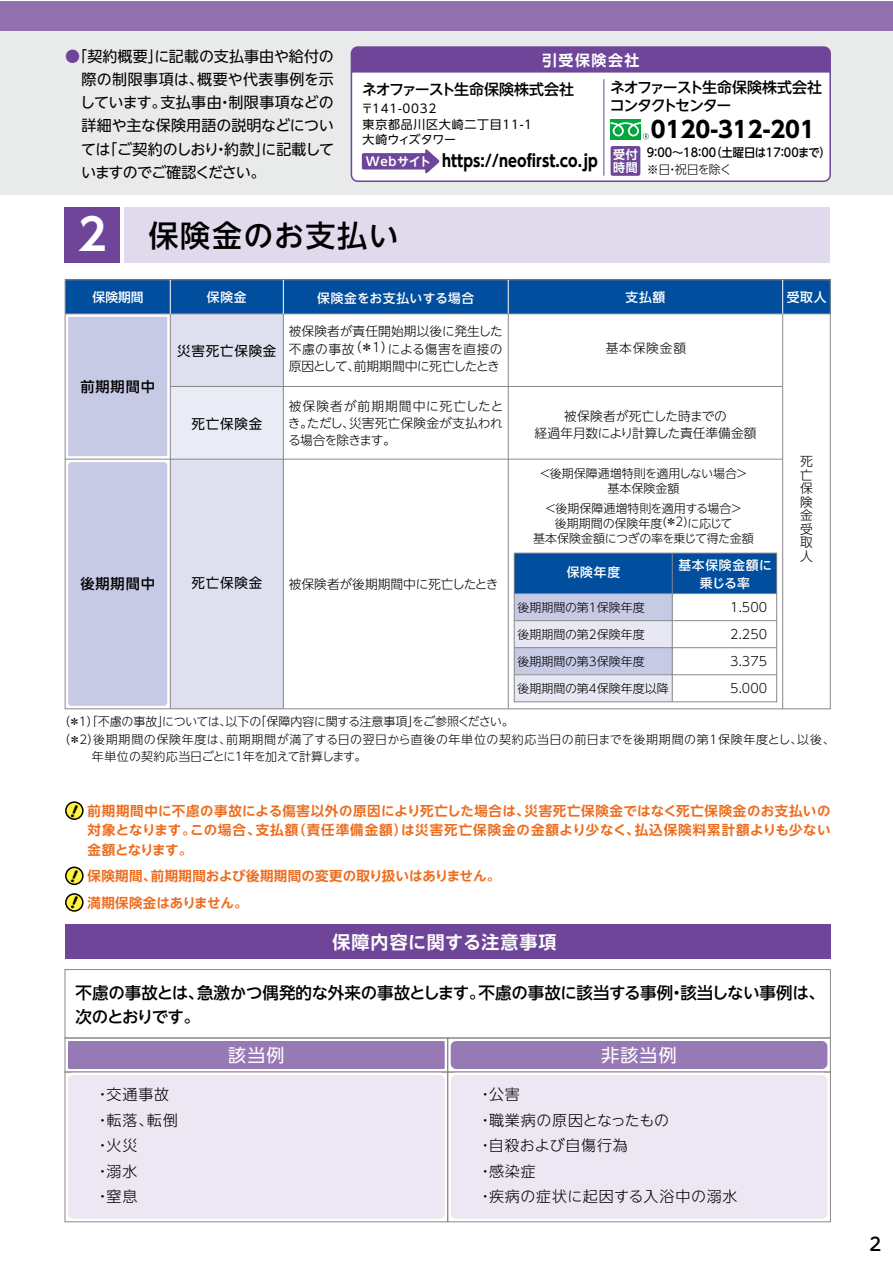
<style>
.page{position:relative;width:893px;height:1263px;background:#fff}
.page>*{position:absolute;margin:0;border:0;box-sizing:border-box;transform-origin:0 0}
.t1{font:500 30px "UD Shin Go NT Pro";letter-spacing:.05em;color:#000}
.t2{font:700 22.5px "UD Shin Go NT Pro";color:#000}
.t3{font:700 18px "UD Shin Go NT Pro De";letter-spacing:.06em;color:#fff}
.t4{font:18px "UD Shin Go NT Pro";letter-spacing:.06em;color:#fff}
.t5{font:500 18px "UD Shin M Go Pro";color:#000}
.t6{font:500 16.5px/24.8px "UD Shin Go NT Pro";letter-spacing:-.015em;color:#000}
.t7{font:700 16.5px "UD Shin Go NT Pro";color:#000;scale:.88 1}
.t8{font:15px/23.2px "UD Shin Go NT Pro";letter-spacing:-.02em;color:#000;text-align:justify}
.t9{font:300 15px/25.5px "UD Shin Go NT Pro";letter-spacing:.055em;color:#000}
.t10{font:500 15px/18px "UD Shin Go NT Pro";letter-spacing:-.08em;color:#000}
.t11{font:500 15px "UD Shin Go NT Pro";letter-spacing:-.035em;color:#000}
.t12{font:700 15px "UD Shin Go NT Pro De";letter-spacing:.1em;color:#fff}
.t13{font:500 14.25px "UD Shin Go NT Pro";letter-spacing:.06em;color:#000}
.t14{font:700 13.5px/19.5px "UD Shin Go NT Pro De";letter-spacing:.025em;color:#ed6d1f;text-align:justify}
.t15{font:13.5px "UD Shin Go NT Pro";letter-spacing:.06em;color:#000}
.t16{font:700 13.5px "UD Shin Go NT Pro De";color:#ed6d1f}
.t17{font:300 12.75px/13.5px "UD Shin Go NT Pro";color:#000;text-align:justify}
.t18{font:500 12.75px/18px "UD Shin Go NT Pro";letter-spacing:.06em;color:#fff;text-align:center}
.t19{font:500 12.75px "UD Shin Go NT Pro";letter-spacing:.04em;color:#fff}
.t20{font:300 12px/15px "UD Shin Go NT Pro";color:#000;text-align:center}
.t21{font:300 12px "UD Shin Go NT Pro";letter-spacing:.04em;color:#000}
.t22{font:300 12px "UD Shin Go NT Pro";letter-spacing:-.025em;color:#000}
.t23{font:12px/15.8px "UD Shin Go NT Pro";letter-spacing:.06em;color:#000}
.t24{font:300 12px "UD Shin Go NT Pro";letter-spacing:-.035em;color:#000}
.t25{font:500 12px "UD Shin Go NT Pro";color:#000;scale:.94 1}
.t26{font:700 12px/13.5px "UD Shin Go NT Pro De";color:#fff}
.s1{color:#6e4598}
.s2{font-family:"UD Shin Go NT Pro De";font-size:12px;color:#fff}
.s3{font-family:"UD Shin Go NT Pro De";font-weight:700;font-size:43.5px;color:#fff}
</style>
<div class="page">
<div style="left:0;top:1px;width:893px;height:194px;background:#e9eaea"></div>
<div style="left:0;top:1px;width:893px;height:30px;background:#9070af"></div>
<div style="left:514px;top:621px;width:158px;height:27px;background:#e7e8f4"></div>
<div style="left:514px;top:648px;width:158px;height:27px;background:#c7cae5"></div>
<div style="left:514px;top:675px;width:158px;height:27px;background:#e7e8f4"></div>
<div style="left:170px;top:459px;width:113px;height:250px;background:#dee0f0"></div>
<div style="left:170px;top:314px;width:113px;height:72px;background:#dee0f0"></div>
<div style="left:170px;top:386px;width:113px;height:73px;background:#e9ebf5"></div>
<div style="left:351px;top:47px;width:479px;height:134px;background:#fff;border-radius:6px"></div>
<div style="left:351px;top:46px;width:480px;height:136px;border:2px solid #6e4598;border-radius:6px"></div>
<div style="left:351px;top:47px;width:479px;height:26px;background:#6e4598"></div>
<svg style="left:361px;top:149px;width:79px;height:25px"></svg>
<div style="left:611px;top:146px;width:29px;height:30px;background:#6e4598;border-radius:2px"></div>
<div style="left:611px;top:119px;width:30px;height:20px;background:#00a73c"></div>
<svg style="left:611px;top:122px;width:38px;height:17px"></svg>
<div style="left:67px;top:314px;width:103px;height:393px;background:#c7cae5"></div>
<div style="left:65px;top:280px;width:765px;height:34px;background:#004e9d"></div>
<div style="left:124px;top:208px;width:706px;height:55px;background:#e1d9ec"></div>
<div style="left:65px;top:208px;width:55px;height:55px;background:#6e4598"></div>
<hr style="left:65px;top:313px;width:765px;height:1px;background:#898989">
<hr style="left:283px;top:280px;width:1px;height:34px;background:#fff">
<hr style="left:170px;top:280px;width:1px;height:34px;background:#fff">
<hr style="left:170px;top:314px;width:1px;height:395px;background:#898989">
<hr style="left:508px;top:280px;width:1px;height:33px;background:#fff">
<hr style="left:782px;top:280px;width:1px;height:34px;background:#fff">
<hr style="left:65px;top:459px;width:718px;height:1px;background:#898989">
<div style="left:514px;top:594px;width:158px;height:27px;background:#c7cae5"></div>
<div style="left:514px;top:553px;width:263px;height:41px;background:#004e9d"></div>
<div style="left:514px;top:553px;width:263px;height:149px;border:1px solid #898989"></div>
<hr style="left:514px;top:593px;width:263px;height:1px;background:#898989">
<hr style="left:514px;top:620px;width:263px;height:1px;background:#898989">
<hr style="left:514px;top:647px;width:263px;height:1px;background:#898989">
<hr style="left:514px;top:674px;width:263px;height:1px;background:#898989">
<hr style="left:672px;top:553px;width:1px;height:149px;background:#898989">
<hr style="left:603px;top:79px;width:1px;height:97px;background:#6e4598">
<div style="left:68px;top:1041px;width:760px;height:28px;background:#9779b5"></div>
<div style="left:65px;top:1037px;width:383px;height:35px;border:1px solid #898989"></div>
<div style="left:447px;top:1037px;width:384px;height:35px;border:1px solid #898989"></div>
<div style="left:451px;top:1075px;width:377px;height:144px;background:#ece7f3"></div>
<div style="left:68px;top:1075px;width:377px;height:144px;background:#ece7f3"></div>
<div style="left:65px;top:1072px;width:383px;height:150px;border:1px solid #898989"></div>
<div style="left:447px;top:1072px;width:384px;height:150px;border:1px solid #898989"></div>
<div style="left:65px;top:924px;width:765px;height:34px;background:#6e4598"></div>
<div style="left:65px;top:969px;width:766px;height:69px;border:1px solid #898989"></div>
<svg style="left:66px;top:802px;width:17px;height:17px"></svg>
<div style="left:65px;top:801px;width:19px;height:19px;border:2px solid #000;border-radius:50%"></div>
<svg style="left:66px;top:867px;width:17px;height:17px"></svg>
<div style="left:65px;top:866px;width:19px;height:19px;border:2px solid #000;border-radius:50%"></div>
<svg style="left:66px;top:894px;width:17px;height:17px"></svg>
<div style="left:65px;top:893px;width:19px;height:19px;border:2px solid #000;border-radius:50%"></div>
<hr style="left:170px;top:386px;width:613px;height:1px;background:#898989">
<hr style="left:283px;top:314px;width:1px;height:395px;background:#898989">
<hr style="left:508px;top:314px;width:1px;height:395px;background:#898989">
<hr style="left:782px;top:314px;width:1px;height:395px;background:#898989">
<svg style="left:71px;top:804px;width:7px;height:13px"></svg>
<svg style="left:71px;top:869px;width:7px;height:13px"></svg>
<svg style="left:71px;top:896px;width:7px;height:13px"></svg>
<p class="t8" style="left:80px;top:44px;width:256px;text-indent:-15px"><span class="s1">●</span>「契約概要」に記載の支払事由や給付の際の制限事項は、概要や代表事例を示しています。支払事由・制限事項などの詳細や主な保険用語の説明などについては「ご契約のしおり・約款」に記載していますのでご確認ください。</p>
<p class="t12" style="left:542px;top:48px;width:99px">引受保険会社</p>
<p class="t10" style="left:610px;top:78px;width:214px">ネオファースト生命保険株式会社コンタクトセンター</p>
<p class="t25" style="left:647px;top:142px;width:197px">9：00～18：00（土曜日は17：00まで）</p>
<p class="t20" style="left:647px;top:161px;width:86px">※日・祝日を除く</p>
<p class="t11" style="left:362px;top:77px;width:214px">ネオファースト生命保険株式会社</p>
<p class="t23" style="left:361px;top:100px;width:173px">〒141-0032<br>東京都品川区大崎二丁目11-1大崎ウィズタワー</p>
<p class="t7" style="left:366px;top:147px;width:265px"><span class="s2">Webサイト</span> https://neofirst.co.jp</p>
<h2 class="t2" style="left:651px;top:111px;width:165px">0120-312-201</h2>
<p class="t26" style="left:613px;top:147px;width:26px">受付時間</p>
<h1 class="t1" style="left:78px;top:211px;width:322px"><span class="s3">2</span> 保険金のお支払い</h1>
<p class="t18" style="left:93px;top:287px;width:53px">保険期間</p>
<p class="t18" style="left:207px;top:287px;width:41px">保険金</p>
<p class="t19" style="left:317px;top:287px;width:159px">保険金をお支払いする場合</p>
<p class="t18" style="left:626px;top:287px;width:41px">支払額</p>
<p class="t18" style="left:787px;top:287px;width:41px">受取人</p>
<p class="t17" style="left:289px;top:322px;width:216px;line-height:17.2px">被保険者が責任開始期以後に発生した不慮の事故（＊1）による傷害を直接の原因として、前期期間中に死亡したとき</p>
<p class="t15" style="left:177px;top:340px;width:101px">災害死亡保険金</p>
<p class="t17" style="left:606px;top:341px;width:82px">基本保険金額</p>
<p class="t13" style="left:80px;top:375px;width:76px">前期期間中</p>
<p class="t15" style="left:191px;top:413px;width:72px">死亡保険金</p>
<p class="t13" style="left:80px;top:572px;width:76px">後期期間中</p>
<p class="t15" style="left:191px;top:572px;width:72px">死亡保険金</p>
<p class="t17" style="left:288px;top:397px;width:217px;line-height:17.2px">被保険者が前期期間中に死亡したとき。ただし、災害死亡保険金が支払われる場合を除きます。</p>
<p class="t17" style="left:534px;top:407px;width:224px;line-height:17.2px;text-align:center">被保険者が死亡した時までの<br>経過年月数により計算した責任準備金額</p>
<p class="t17" style="left:289px;top:577px;width:211px">被保険者が後期期間中に死亡したとき</p>
<p class="t20" style="left:539px;top:466px;width:210px">＜後期保障逓増特則を適用しない場合＞基本保険金額</p>
<p class="t20" style="left:533px;top:500px;width:222px">＜後期保障逓増特則を適用する場合＞<br>後期期間の保険年度(＊2)に応じて<br>基本保険金額につぎの率を乗じて得た金額</p>
<p class="t18" style="left:567px;top:563px;width:55px">保険年度</p>
<p class="t18" style="left:678px;top:556px;width:95px">基本保険金額に乗じる率</p>
<p class="t20" style="left:517px;top:599px;width:129px">後期期間の第1保険年度</p>
<p class="t20" style="left:517px;top:626px;width:129px">後期期間の第2保険年度</p>
<p class="t20" style="left:517px;top:653px;width:129px">後期期間の第3保険年度</p>
<p class="t20" style="left:517px;top:680px;width:153px">後期期間の第4保険年度以降</p>
<p class="t17" style="left:730px;top:593px;width:38px;line-height:27px">1.500<br>2.250<br>3.375<br>5.000</p>
<p class="t17" style="left:800px;top:454px;width:14px">死亡保険金受取人</p>
<p class="t22" style="left:58px;top:712px;width:457px">（＊1）「不慮の事故」については、以下の「保障内容に関する注意事項」をご参照ください。</p>
<p class="t21" style="left:58px;top:729px;width:778px">（＊2）後期期間の保険年度は、前期期間が満了する日の翌日から直後の年単位の契約応当日の前日までを後期期間の第1保険年度とし、以後、</p>
<p class="t24" style="left:92px;top:747px;width:276px">年単位の契約応当日ごとに1年を加えて計算します。</p>
<p class="t14" style="left:88px;top:801px;width:744px">前期期間中に不慮の事故による傷害以外の原因により死亡した場合は、災害死亡保険金ではなく死亡保険金のお支払いの対象となります。この場合、支払額（責任準備金額）は災害死亡保険金の金額より少なく、払込保険料累計額よりも少ない金額となります。</p>
<p class="t14" style="left:88px;top:866px;width:414px">保険期間、前期期間および後期期間の変更の取り扱いはありません。</p>
<p class="t16" style="left:88px;top:892px;width:162px">満期保険金はありません。</p>
<h3 class="t3" style="left:332px;top:927px;width:226px">保障内容に関する注意事項</h3>
<p class="t6" style="left:75px;top:979px;width:751px">不慮の事故とは、急激かつ偶発的な外来の事故とします。不慮の事故に該当する事例・該当しない事例は、次のとおりです。</p>
<h3 class="t4" style="left:228px;top:1041px;width:58px">該当例</h3>
<p class="t9" style="left:95px;top:1081px;width:84px">・交通事故・転落、転倒・火災<br>・溺水<br>・窒息</p>
<p class="t9" style="left:478px;top:1081px;width:261px">・公害<br>・職業病の原因となったもの<br>・自殺および自傷行為<br>・感染症<br>・疾病の症状に起因する入浴中の溺水</p>
<h3 class="t4" style="left:601px;top:1041px;width:77px">非該当例</h3>
<h3 class="t5" style="left:869px;top:1230px;width:13px">2</h3>
</div>
